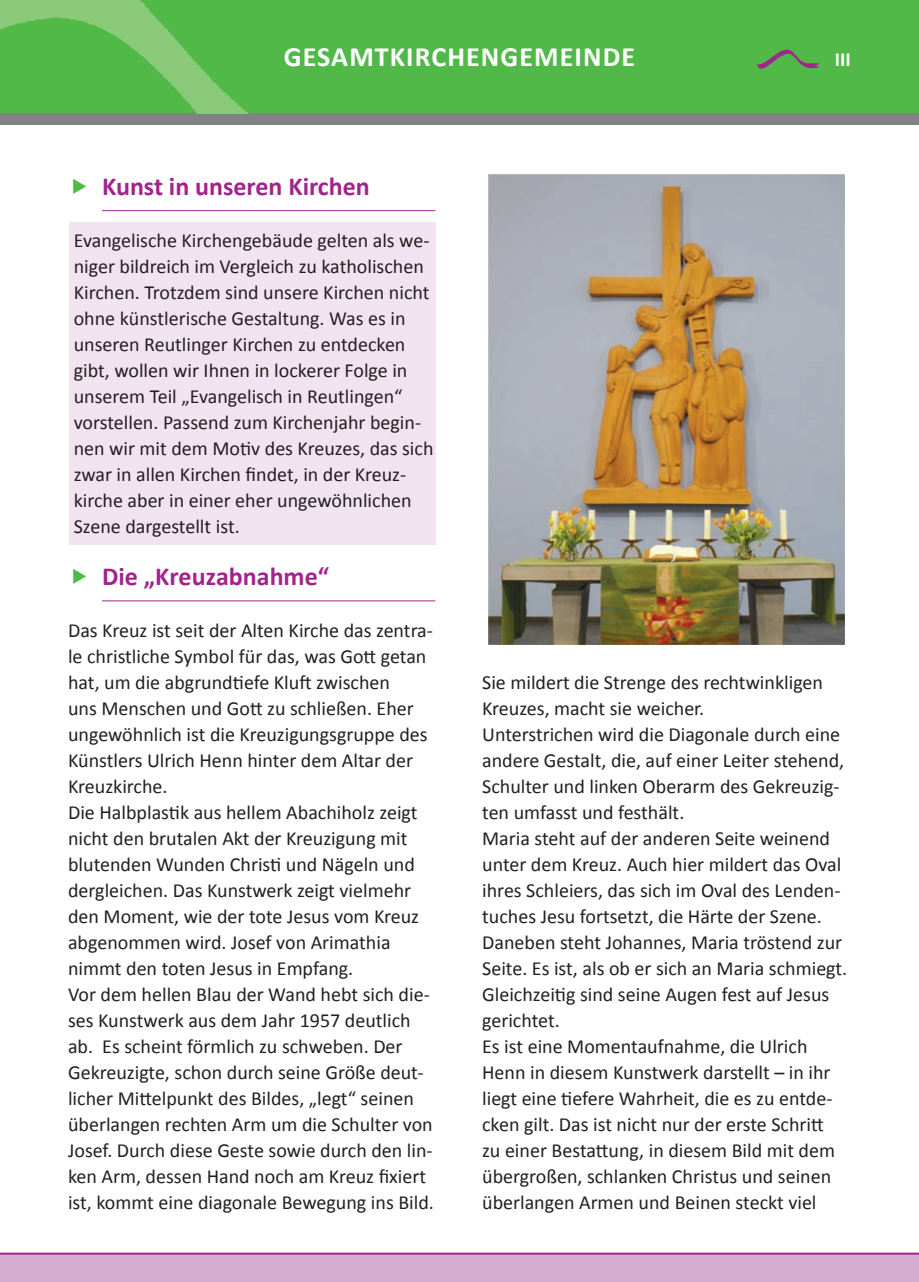
<style>
.page{position:relative;width:919px;height:1282px;background:#fff}
.page>*{position:absolute;margin:0;border:0;box-sizing:border-box;transform-origin:0 0}
.t1{font:700 28px "Calibri";letter-spacing:.04em;color:#fff}
.t2{font:700 26px "Calibri";color:#a2238e}
.t3{font:20px/26px "Calibri";color:#231f20}
.t4{font:700 20px "Calibri";color:#fff}
</style>
<div class="page">
<div style="left:69px;top:221px;width:366px;height:323px;background:#f1e4f0"></div>
<div style="left:0;top:1253px;width:918px;height:28px;background:#d4add0"></div>
<div style="left:0;top:0;width:918px;height:113px;background:#51b948"></div>
<div style="left:0;top:113px;width:918px;height:12px;background:#808285"></div>
<hr style="left:0;top:1252px;width:918px;height:2px;background:#a2238e">
<img style="left:0;top:0;width:248px;height:113px">
<hr style="left:102px;top:210px;width:333px;height:1px;background:#a2238e">
<hr style="left:102px;top:600px;width:333px;height:1px;background:#a2238e">
<img style="left:757px;top:49px;width:62px;height:20px">
<img style="left:489px;top:175px;width:354px;height:469px">
<div style="left:482px;top:168px;width:368px;height:483px;border:6px solid #fff"></div>
<h1 class="t1" style="left:284px;top:39px;width:353px">GEsAMtkiRchEnGEMEinDE</h1>
<p class="t4" style="left:834px;top:47px;width:18px">iii</p>
<h2 class="t2" style="left:102px;top:169px;width:269px">kunst in unseren kirchen</h2>
<p class="t3" style="left:74px;top:227px;width:361px">Evangelische Kirchengebäude gelten als we&shy;niger bildreich im Vergleich zu katholischen Kirchen. Trotzdem sind unsere Kirchen nicht ohne künstlerische Gestaltung. Was es in unseren Reutlinger Kirchen zu entdecken gibt, wollen wir Ihnen in lockerer Folge in unserem Teil „Evangelisch in Reutlingen“ vorstellen. Passend zum Kirchenjahr begin&shy;nen wir mit dem Motiv des Kreuzes, das sich zwar in allen Kirchen findet, in der Kreuz&shy;kirche aber in einer eher ungewöhnlichen Szene dargestellt ist.</p>
<h2 class="t2" style="left:102px;top:559px;width:228px">Die „kreuzabnahme“</h2>
<p class="t3" style="left:68px;top:617px;width:367px">Das Kreuz ist seit der Alten Kirche das zentra&shy;le christliche Symbol für das, was Gott getan hat, um die abgrundtiefe Kluft zwischen<br>uns Menschen und Gott zu schließen. Eher ungewöhnlich ist die Kreuzigungsgruppe des Künstlers Ulrich Henn hinter dem Altar der Kreuzkirche.<br>Die Halbplastik aus hellem Abachiholz zeigt nicht den brutalen Akt der Kreuzigung mit blutenden Wunden Christi und Nägeln und dergleichen. Das Kunstwerk zeigt vielmehr den Moment, wie der tote Jesus vom Kreuz abgenommen wird. Josef von Arimathia nimmt den toten Jesus in Empfang.<br>Vor dem hellen Blau der Wand hebt sich die&shy;ses Kunstwerk aus dem Jahr 1957 deutlich ab. Es scheint förmlich zu schweben. Der Gekreuzigte, schon durch seine Größe deut&shy;licher Mittelpunkt des Bildes, „legt“ seinen überlangen rechten Arm um die Schulter von Josef. Durch diese Geste sowie durch den lin&shy;ken Arm, dessen Hand noch am Kreuz fixiert ist, kommt eine diagonale Bewegung ins Bild.</p>
<p class="t3" style="left:482px;top:669px;width:366px">Sie mildert die Strenge des rechtwinkligen Kreuzes, macht sie weicher.<br>Unterstrichen wird die Diagonale durch eine andere Gestalt, die, auf einer Leiter stehend, Schulter und linken Oberarm des Gekreuzig&shy;ten umfasst und festhält.<br>Maria steht auf der anderen Seite weinend unter dem Kreuz. Auch hier mildert das Oval ihres Schleiers, das sich im Oval des Lenden&shy;tuches Jesu fortsetzt, die Härte der Szene.<br>Daneben steht Johannes, Maria tröstend zur Seite. Es ist, als ob er sich an Maria schmiegt.<br>Gleichzeitig sind seine Augen fest auf Jesus gerichtet.<br>Es ist eine Momentaufnahme, die Ulrich Henn in diesem Kunstwerk darstellt – in ihr liegt eine tiefere Wahrheit, die es zu entde&shy;cken gilt. Das ist nicht nur der erste Schritt<br>zu einer Bestattung, in diesem Bild mit dem übergroßen, schlanken Christus und seinen überlangen Armen und Beinen steckt viel</p>
</div>
